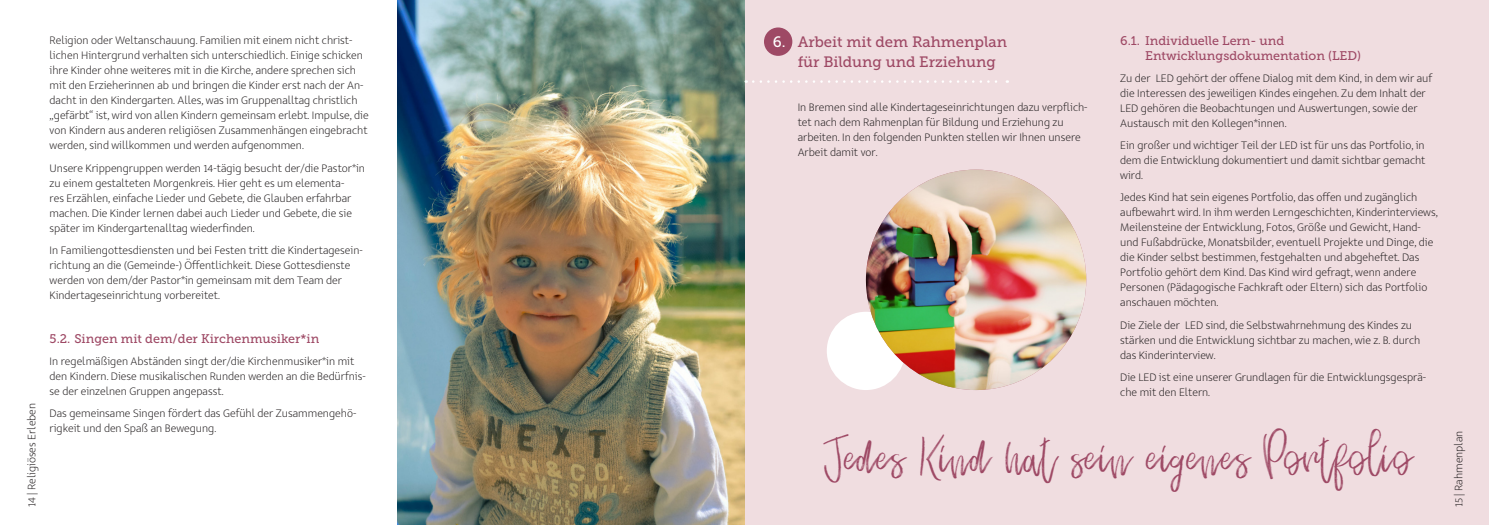
<style>
.page{position:relative;width:1489px;height:525px;background:#fff}
.page>*{position:absolute;margin:0;border:0;box-sizing:border-box;transform-origin:0 0}
.t1{font:45px "Salted Mocha";color:#9e4965}
.t2{font:15px/20px "Museo Slab 500";color:#9e4965}
.t3{font:12.5px/15px "Museo Slab 500";color:#9e4965}
.t4{font:11.88px/15px "Seb Neue Air";color:#231f20}
.s1{color:#fff}
</style>
<div class="page">
<div style="left:744px;top:0;width:744px;height:524px;background:#f0dde0"></div>
<div style="left:764px;top:27px;width:28px;height:29px;background:#9e4965;border-radius:50%"></div>
<img style="left:398px;top:0;width:346px;height:524px">
<div style="left:826px;top:311px;width:79px;height:79px;background:#fff;border-radius:50%"></div>
<img style="left:865px;top:169px;width:221px;height:221px;border-radius:110px">
<svg style="left:753px;top:80px;width:254px;height:3px"></svg>
<p class="t4" style="left:24px;top:507px;width:106px;rotate:-90deg">14 | Religiöses Erleben</p>
<p class="t4" style="left:50px;top:33px;width:320px">Religion oder Weltanschauung. Familien mit einem nicht christ&shy;lichen Hintergrund verhalten sich unterschiedlich. Einige schicken ihre Kinder ohne weiteres mit in die Kirche, andere sprechen sich mit den Erzieherinnen ab und bringen die Kinder erst nach der An&shy;dacht in den Kindergarten. Alles, was im Gruppenalltag christlich „gefärbt“ ist, wird von allen Kindern gemeinsam erlebt. Impulse, die von Kindern aus anderen religiösen Zusammenhängen eingebracht werden, sind willkommen und werden aufgenommen.</p>
<p class="t4" style="left:50px;top:160px;width:317px">Unsere Krippengruppen werden 14-tägig besucht der/die Pastor*in zu einem gestalteten Morgenkreis. Hier geht es um elementa-<br>res Erzählen, einfache Lieder und Gebete, die Glauben erfahrbar machen. Die Kinder lernen dabei auch Lieder und Gebete, die sie später im Kindergartenalltag wiederfinden.</p>
<p class="t4" style="left:50px;top:242px;width:314px">In Familiengottesdiensten und bei Festen tritt die Kindertagesein&shy;richtung an die (Gemeinde-) Öffentlichkeit. Diese Gottesdienste werden von dem/der Pastor*in gemeinsam mit dem Team der Kindertageseinrichtung vorbereitet.</p>
<p class="t3" style="left:50px;top:331px;width:271px">5.2. Singen mit dem/der Kirchenmusiker*in</p>
<p class="t4" style="left:50px;top:353px;width:317px">In regelmäßigen Abständen singt der/die Kirchenmusiker*in mit den Kindern. Diese musikalischen Runden werden an die Bedürfnis&shy;se der einzelnen Gruppen angepasst.</p>
<p class="t4" style="left:50px;top:405px;width:308px">Das gemeinsame Singen fördert das Gefühl der Zusammengehö&shy;rigkeit und den Spaß an Bewegung.</p>
<p class="t3" style="left:1144px;top:33px;width:218px;text-indent:-25px">6.1. Individuelle Lern- und<br>Entwicklungsdokumentation (LED)</p>
<p class="t4" style="left:1120px;top:71px;width:313px">Zu der LED gehört der offene Dialog mit dem Kind, in dem wir auf die Interessen des jeweiligen Kindes eingehen. Zu dem Inhalt der LED gehören die Beobachtungen und Auswertungen, sowie der Austausch mit den Kollegen*innen.</p>
<p class="t4" style="left:1120px;top:138px;width:307px;text-align:justify">Ein großer und wichtiger Teil der LED ist für uns das Portfolio, in dem die Entwicklung dokumentiert und damit sichtbar gemacht wird.</p>
<p class="t4" style="left:1120px;top:190px;width:319px">Jedes Kind hat sein eigenes Portfolio, das offen und zugänglich aufbewahrt wird. In ihm werden Lerngeschichten, Kinderinterviews, Meilensteine der Entwicklung, Fotos, Größe und Gewicht, Hand&shy;und Fußabdrücke, Monatsbilder, eventuell Projekte und Dinge, die die Kinder selbst bestimmen, festgehalten und abgeheftet. Das Portfolio gehört dem Kind. Das Kind wird gefragt, wenn andere Personen (Pädagogische Fachkraft oder Eltern) sich das Portfolio anschauen möchten.</p>
<p class="t4" style="left:1120px;top:317px;width:301px">Die Ziele der LED sind, die Selbstwahrnehmung des Kindes zu stärken und die Entwicklung sichtbar zu machen, wie z. B. durch das Kinderinterview.</p>
<p class="t4" style="left:1120px;top:369px;width:307px">Die LED ist eine unserer Grundlagen für die Entwicklungsgesprä&shy;che mit den Eltern.</p>
<h1 class="t1" style="left:823px;top:425px;width:588px">Jedes Kind hat sein eigenes Portfolio</h1>
<p class="t2" style="left:797px;top:32px;width:211px;text-indent:-25px"><span class="s1">6.</span> Arbeit mit dem Rahmenplan für Bildung und Erziehung</p>
<p class="t4" style="left:797px;top:99px;width:291px">In Bremen sind alle Kindertageseinrichtungen dazu verpflich&shy;tet nach dem Rahmenplan für Bildung und Erziehung zu arbeiten. In den folgenden Punkten stellen wir Ihnen unsere Arbeit damit vor.</p>
<p class="t4" style="left:1450px;top:507px;width:78px;rotate:-90deg">15 | Rahmenplan</p>
</div>
